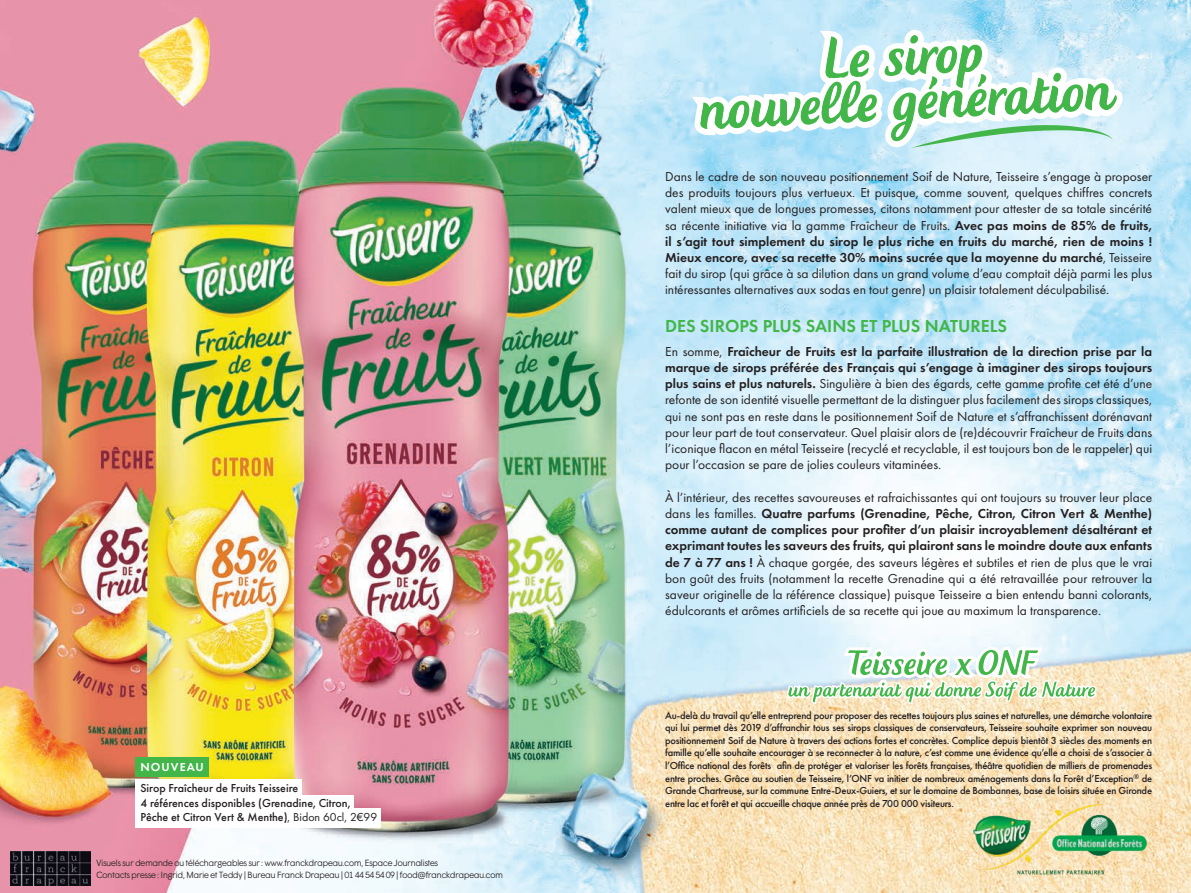
<style>
.page{position:relative;width:1191px;height:893px;background:#fff}
.page>*{position:absolute;margin:0;border:0;box-sizing:border-box;transform-origin:0 0}
.t1{font:76.2px "Creamy Script";color:#42b649}
.t2{font:600 18px "Futura PT";color:#42b649}
.t3{font:13.5px/16.2px "Futura PT";color:#231f20;text-align:justify}
.t4{font:500 12px/14.4px "Futura PT";color:#231f20}
.t5{font:600 12px "Futura PT";letter-spacing:.09em;color:#fff}
.t6{font:500 10.5px/12.6px "Futura PT";letter-spacing:-.02em;color:#231f20;text-align:justify}
.t7{font:300 9px/12px "Wigrum";letter-spacing:-.07em;color:#231f20}
.s1{font-weight:400}
.s2{font-weight:600}
</style>
<div class="page">
<img style="left:0;top:0;width:1191px;height:893px">
<img style="left:967px;top:800px;width:185px;height:78px">
<svg style="left:787px;top:647px;width:309px;height:57px"></svg>
<img style="left:10px;top:852px;width:81px;height:33px">
<svg style="left:692px;top:30px;width:430px;height:118px"></svg>
<div style="left:136px;top:757px;width:73px;height:20px;background:#42b649"></div>
<div style="left:136px;top:779px;width:166px;height:18px;background:#fff"></div>
<div style="left:136px;top:795px;width:218px;height:17px;background:#fff"></div>
<div style="left:136px;top:808px;width:245px;height:19px;background:#fff"></div>
<p class="t5" style="left:140px;top:760px;width:65px">NOUVEAU</p>
<p class="t4" style="left:140px;top:781px;width:238px">Sirop Fraîcheur de Fruits Teisseire<br>4 références disponibles (Grenadine, Citron,<br>Pêche et Citron Vert &amp; Menthe)<span class="s1">, Bidon 60cl, 2€99</span></p>
<p class="t7" style="left:96px;top:856px;width:408px">Visuels sur demande ou téléchargeables sur : www.franckdrapeau.com, Espace Journalistes<br>Contacts presse : Ingrid, Marie et Teddy | Bureau Franck Drapeau | 01 44 54 54 09 | food@franckdrapeau.com</p>
<h1 class="t1" style="left:823px;top:23px;width:160px;rotate:-3deg">Le sirop</h1>
<h1 class="t1" style="left:698px;top:74px;width:415px;rotate:-3deg">nouvelle génération</h1>
<p class="t3" style="left:665px;top:168px;width:488px">Dans le cadre de son nouveau positionnement Soif de Nature, Teisseire s’engage à proposer des produits toujours plus vertueux. Et puisque, comme souvent, quelques chiffres concrets valent mieux que de longues promesses, citons notamment pour attester de sa totale sincérité sa récente initiative via la gamme Fraîcheur de Fruits. <span class="s2">Avec pas moins de 85% de fruits, il s’agit tout simplement du sirop le plus riche en fruits du marché, rien de moins !<br>Mieux encore, avec sa recette 30% moins sucrée que la moyenne du marché</span>, Teisseire fait du sirop (qui grâce à sa dilution dans un grand volume d’eau comptait déjà parmi les plus intéressantes alternatives aux sodas en tout genre) un plaisir totalement déculpabilisé.</p>
<h2 class="t2" style="left:665px;top:315px;width:343px">DES SIROPS PLUS SAINS ET PLUS NATURELS</h2>
<p class="t3" style="left:665px;top:343px;width:488px">En somme, <span class="s2">Fraîcheur de Fruits est la parfaite illustration de la direction prise par la marque de sirops préférée des Français qui s’engage à imaginer des sirops toujours plus sains et plus naturels.</span> Singulière à bien des égards, cette gamme profite cet été d’une refonte de son identité visuelle permettant de la distinguer plus facilement des sirops classiques, qui ne sont pas en reste dans le positionnement Soif de Nature et s’affranchissent dorénavant pour leur part de tout conservateur. Quel plaisir alors de (re)découvrir Fraîcheur de Fruits dans l’iconique flacon en métal Teisseire (recyclé et recyclable, il est toujours bon de le rappeler) qui pour l’occasion se pare de jolies couleurs vitaminées.</p>
<p class="t3" style="left:665px;top:489px;width:488px">À l’intérieur, des recettes savoureuses et rafraichissantes qui ont toujours su trouver leur place dans les familles. <span class="s2">Quatre parfums (Grenadine, Pêche, Citron, Citron Vert &amp; Menthe) comme autant de complices pour profiter d’un plaisir incroyablement désaltérant et exprimant toutes les saveurs des fruits, qui plairont sans le moindre doute aux enfants de 7 à 77 ans !</span> À chaque gorgée, des saveurs légères et subtiles et rien de plus que le vrai bon goût des fruits (notamment la recette Grenadine qui a été retravaillée pour retrouver la saveur originelle de la référence classique) puisque Teisseire a bien entendu banni colorants, édulcorants et arômes artificiels de sa recette qui joue au maximum la transparence.</p>
<p class="t6" style="left:665px;top:709px;width:488px">Au-delà du travail qu’elle entreprend pour proposer des recettes toujours plus saines et naturelles, une démarche volontaire qui lui permet dès 2019 d’affranchir tous ses sirops classiques de conservateurs, Teisseire souhaite exprimer son nouveau positionnement Soif de Nature à travers des actions fortes et concrètes. Complice depuis bientôt 3 siècles des moments en famille qu’elle souhaite encourager à se reconnecter à la nature, c’est comme une évidence qu’elle a choisi de s’associer à l’Office national des forêts afin de protéger et valoriser les forêts françaises, théâtre quotidien de milliers de promenades entre proches. Grâce au soutien de Teisseire, l’ONF va initier de nombreux aménagements dans la Forêt d’Exception<sup>®</sup> de Grande Chartreuse, sur la commune Entre-Deux-Guiers, et sur le domaine de Bombannes, base de loisirs située en Gironde entre lac et forêt et qui accueille chaque année près de 700 000 visiteurs.</p>
</div>
